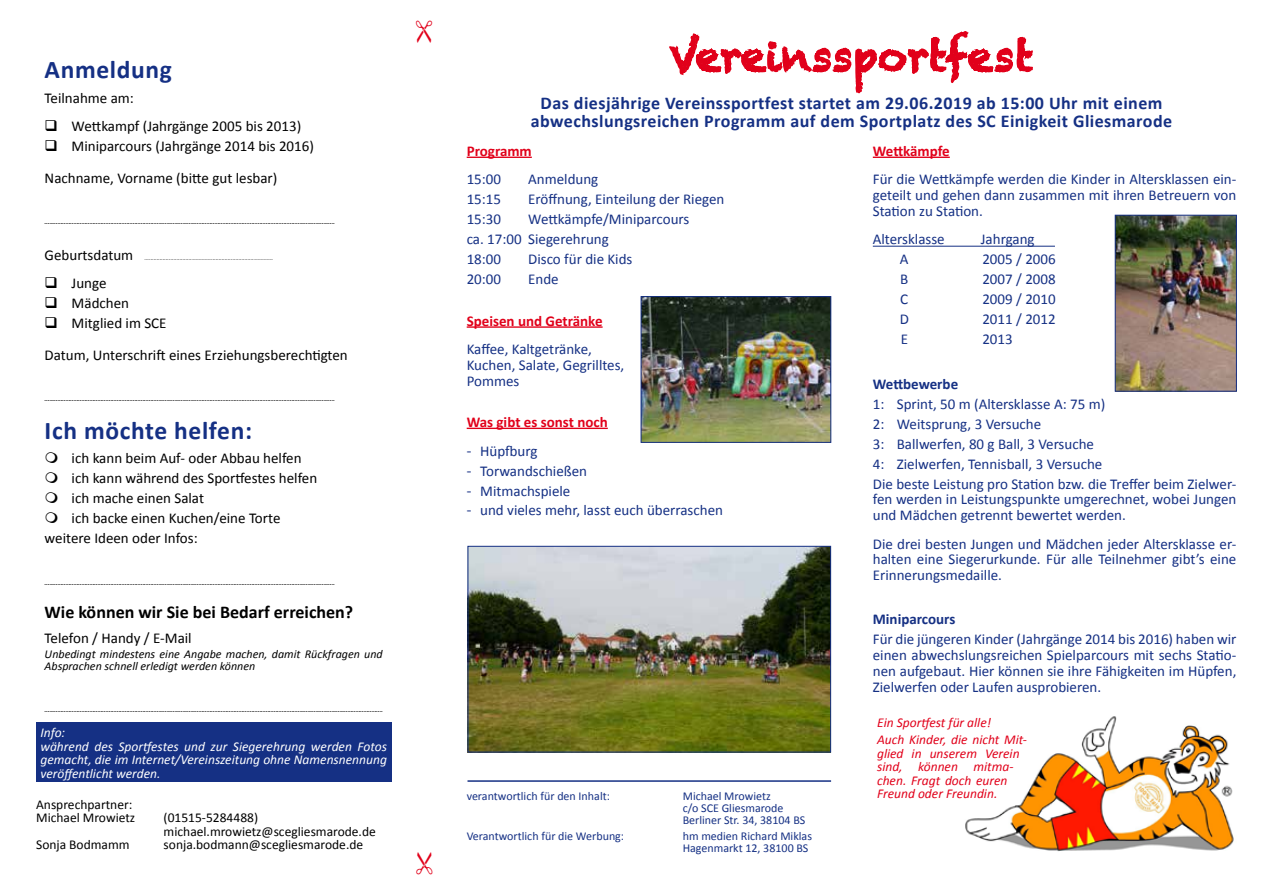
<style>
.page{position:relative;width:1263px;height:893px;background:#fff}
.page>*{position:absolute;margin:0;border:0;box-sizing:border-box;transform-origin:0 0}
.t1{font:40.5px "Chalkduster";color:#e1001a}
.t2{font:700 25.5px "Calibri";letter-spacing:.025em;color:#153084}
.t3{font:700 18px/18px "Calibri";letter-spacing:.025em;color:#153084;text-align:center}
.t4{font:700 18px "Calibri";color:#000}
.t5{font:15px/15.8px "Calibri";color:#153084}
.t6{font:15px/31.5px "Calibri";color:#000}
.t7{font:700 15px "Calibri";color:#e1001a}
.t8{font:700 15px "Calibri";color:#153084}
.t9{font:italic 13.5px/13.5px "Calibri";color:#fff}
.t10{font:13.5px/13.5px "Calibri";color:#000}
.t11{font:italic 13.5px/13.5px "Calibri";color:#e1001a}
.t12{font:12px/12px "Calibri";color:#153084}
.t13{font:italic 12px/12px "Calibri";color:#000}
.t14{font:700 6px "Calibri";color:#000}
.t15{font:6px "Calibri";color:#000}
.s1{font-family:"Myriad Pro"}
</style>
<div class="page">
<svg style="left:669px;top:31px;width:364px;height:63px"></svg>
<hr style="left:467px;top:157px;width:65px;height:1px;background:#e1001a">
<hr style="left:467px;top:326px;width:136px;height:2px;background:#e1001a">
<hr style="left:467px;top:428px;width:141px;height:1px;background:#e1001a">
<hr style="left:873px;top:157px;width:77px;height:1px;background:#e1001a">
<hr style="left:873px;top:246px;width:182px;height:1px;background:#153084">
<div style="left:36px;top:723px;width:355px;height:59px;background:#153084"></div>
<img style="left:965px;top:716px;width:269px;height:135px">
<hr style="left:467px;top:780px;width:364px;height:2px;background:#153084">
<img style="left:1117px;top:217px;width:118px;height:173px">
<div style="left:1115px;top:215px;width:122px;height:177px;border:1px solid #153084"></div>
<img style="left:470px;top:548px;width:359px;height:202px">
<div style="left:468px;top:546px;width:363px;height:206px;border:1px solid #153084"></div>
<img style="left:643px;top:298px;width:186px;height:143px">
<div style="left:641px;top:296px;width:190px;height:147px;border:1px solid #153084"></div>
<h2 class="t2" style="left:45px;top:54px;width:129px">Anmeldung</h2>
<p class="t6" style="left:45px;top:82px;width:91px">Teilnahme am:</p>
<p class="t6" style="left:45px;top:111px;width:258px">❑ Wettkampf (Jahrgänge 2005 bis 2013)</p>
<p class="t6" style="left:45px;top:131px;width:271px">❑ Miniparcours (Jahrgänge 2014 bis 2016)<br>Nachname, Vorname (bitte gut lesbar)</p>
<p class="t14" style="left:45px;top:218px;width:291px">.....................................................................................................................................................................................</p>
<p class="t6" style="left:45px;top:239px;width:90px">Geburtsdatum</p>
<p class="t15" style="left:145px;top:254px;width:130px">.....................................................................................</p>
<p class="t6" style="left:45px;top:268px;width:63px">❑ Junge</p>
<p class="t6" style="left:45px;top:288px;width:86px">❑ Mädchen</p>
<p class="t6" style="left:45px;top:308px;width:305px">❑ Mitglied im SCE<br>Datum, Unterschrift eines Erziehungsberechtigten</p>
<p class="t14" style="left:45px;top:395px;width:291px">.....................................................................................................................................................................................</p>
<h2 class="t2" style="left:45px;top:414px;width:209px">Ich möchte helfen:</h2>
<p class="t6" style="left:72px;top:443px;width:231px">ich kann beim Auf- oder Abbau helfen</p>
<p class="t6" style="left:72px;top:463px;width:247px">ich kann während des Sportfestes helfen</p>
<p class="t6" style="left:72px;top:483px;width:134px">ich mache einen Salat</p>
<p class="t6" style="left:72px;top:503px;width:210px">ich backe einen Kuchen/eine Torte</p>
<p class="t6" style="left:45px;top:523px;width:155px">weitere Ideen oder Infos:</p>
<p class="t14" style="left:45px;top:579px;width:291px">.....................................................................................................................................................................................</p>
<p class="t4" style="left:45px;top:601px;width:310px">Wie können wir Sie bei Bedarf erreichen?</p>
<p class="t6" style="left:45px;top:622px;width:149px">Telefon / Handy / E-Mail</p>
<p class="t13" style="left:45px;top:648px;width:340px">Unbedingt mindestens eine Angabe machen, damit Rückfragen und<br>Absprachen schnell erledigt werden können</p>
<p class="t14" style="left:45px;top:706px;width:340px">...................................................................................................................................................................................................................</p>
<p class="t9" style="left:40px;top:725px;width:348px">Info:<br>während des Sportfestes und zur Siegerehrung werden Fotos gemacht, die im Internet/Vereinszeitung ohne Namensnennung veröffentlicht werden.</p>
<p class="t10" style="left:36px;top:797px;width:101px">Ansprechpartner:<br>Michael Mrowietz</p>
<p class="t10" style="left:164px;top:811px;width:214px">(01515-5284488) michael.mrowietz@scegliesmarode.de</p>
<p class="t10" style="left:36px;top:838px;width:95px">Sonja Bodmamm</p>
<p class="t10" style="left:164px;top:838px;width:201px">sonja.bodmann@scegliesmarode.de</p>
<h1 class="t1" style="left:669px;top:33px;width:366px">Vereinssportfest</h1>
<p class="t3" style="left:531px;top:94px;width:643px">Das diesjährige Vereinssportfest startet am 29.06.2019 ab 15:00 Uhr mit einem abwechslungsreichen Programm auf dem Sportplatz des SC Einigkeit Gliesmarode</p>
<p class="t7" style="left:467px;top:141px;width:67px">Programm</p>
<p class="t5" style="left:467px;top:172px;width:36px">15:00</p>
<p class="t5" style="left:528px;top:172px;width:72px">Anmeldung</p>
<p class="t5" style="left:467px;top:192px;width:36px">15:15</p>
<p class="t5" style="left:528px;top:192px;width:198px">Eröffnung, Einteilung der Riegen</p>
<p class="t5" style="left:467px;top:212px;width:36px">15:30</p>
<p class="t5" style="left:467px;top:210px;width:224px;line-height:20px;text-indent:62px">Wettkämpfe/Miniparcours ca. 17:00 Siegerehrung<br>18:00</p>
<p class="t5" style="left:528px;top:252px;width:106px">Disco für die Kids</p>
<p class="t5" style="left:467px;top:272px;width:36px">20:00</p>
<p class="t5" style="left:528px;top:272px;width:32px">Ende</p>
<p class="t7" style="left:467px;top:311px;width:137px">Speisen und Getränke</p>
<p class="t5" style="left:467px;top:341px;width:159px">Kaffee, Kaltgetränke,<br>Kuchen, Salate, Gegrilltes,<br>Pommes</p>
<p class="t7" style="left:467px;top:412px;width:143px">Was gibt es sonst noch</p>
<p class="t5" style="left:467px;top:443px;width:72px"><span class="s1">-</span> Hüpfburg</p>
<p class="t5" style="left:467px;top:463px;width:122px"><span class="s1">-</span> Torwandschießen</p>
<p class="t5" style="left:467px;top:483px;width:105px"><span class="s1">-</span> Mitmachspiele</p>
<p class="t5" style="left:467px;top:503px;width:258px"><span class="s1">-</span> und vieles mehr, lasst euch überraschen</p>
<p class="t12" style="left:467px;top:790px;width:145px">verantwortlich für den Inhalt:</p>
<p class="t12" style="left:683px;top:790px;width:124px">Michael Mrowietz<br>c/o SCE Gliesmarode<br>Berliner Str. 34, 38104 BS</p>
<p class="t12" style="left:467px;top:830px;width:159px">Verantwortlich für die Werbung:</p>
<p class="t12" style="left:683px;top:830px;width:131px">hm medien Richard Miklas<br>Hagenmarkt 12, 38100 BS</p>
<p class="t7" style="left:873px;top:141px;width:78px">Wettkämpfe</p>
<p class="t5" style="left:873px;top:172px;width:365px;text-align:justify">Für die Wettkämpfe werden die Kinder in Altersklassen ein&shy;geteilt und gehen dann zusammen mit ihren Betreuern von Station zu Station.</p>
<p class="t5" style="left:873px;top:232px;width:73px">Altersklasse</p>
<p class="t5" style="left:981px;top:232px;width:55px">Jahrgang</p>
<p class="t5" style="left:900px;top:252px;width:10px">A</p>
<p class="t5" style="left:982px;top:252px;width:75px">2005 / 2006</p>
<p class="t5" style="left:900px;top:272px;width:10px">B</p>
<p class="t5" style="left:982px;top:272px;width:75px">2007 / 2008</p>
<p class="t5" style="left:900px;top:292px;width:9px">C</p>
<p class="t5" style="left:982px;top:292px;width:75px">2009 / 2010</p>
<p class="t5" style="left:900px;top:312px;width:11px">D</p>
<p class="t5" style="left:982px;top:312px;width:75px">2011 / 2012</p>
<p class="t5" style="left:901px;top:332px;width:9px">E</p>
<p class="t5" style="left:982px;top:332px;width:32px">2013</p>
<p class="t8" style="left:873px;top:374px;width:87px">Wettbewerbe</p>
<p class="t5" style="left:873px;top:394px;width:365px;line-height:20px">1: Sprint, 50 m (Altersklasse A: 75 m)<br>2: Weitsprung, 3 Versuche<br>3: Ballwerfen, 80 g Ball, 3 Versuche<br>4: Zielwerfen, Tennisball, 3 Versuche<br>Die beste Leistung pro Station bzw. die Treffer beim Zielwer-</p>
<p class="t5" style="left:873px;top:492px;width:365px">fen werden in Leistungspunkte umgerechnet, wobei Jungen und Mädchen getrennt bewertet werden.</p>
<p class="t5" style="left:873px;top:536px;width:365px;text-align:justify">Die drei besten Jungen und Mädchen jeder Altersklasse er&shy;halten eine Siegerurkunde. Für alle Teilnehmer gibt’s eine Erinnerungsmedaille.</p>
<p class="t8" style="left:873px;top:610px;width:84px">Miniparcours</p>
<p class="t5" style="left:873px;top:632px;width:365px;text-align:justify">Für die jüngeren Kinder (Jahrgänge 2014 bis 2016) haben wir einen abwechslungsreichen Spielparcours mit sechs Statio&shy;nen aufgebaut. Hier können sie ihre Fähigkeiten im Hüpfen, Zielwerfen oder Laufen ausprobieren.</p>
<p class="t11" style="left:877px;top:713px;width:151px;line-height:17.7px">Ein Sportfest für alle!<br>Auch Kinder, die nicht Mit-</p>
<p class="t11" style="left:877px;top:746px;width:144px">glied in unserem Verein sind, können mitma&shy;chen. Fragt doch euren<br>Freund oder Freundin.</p>
</div>
